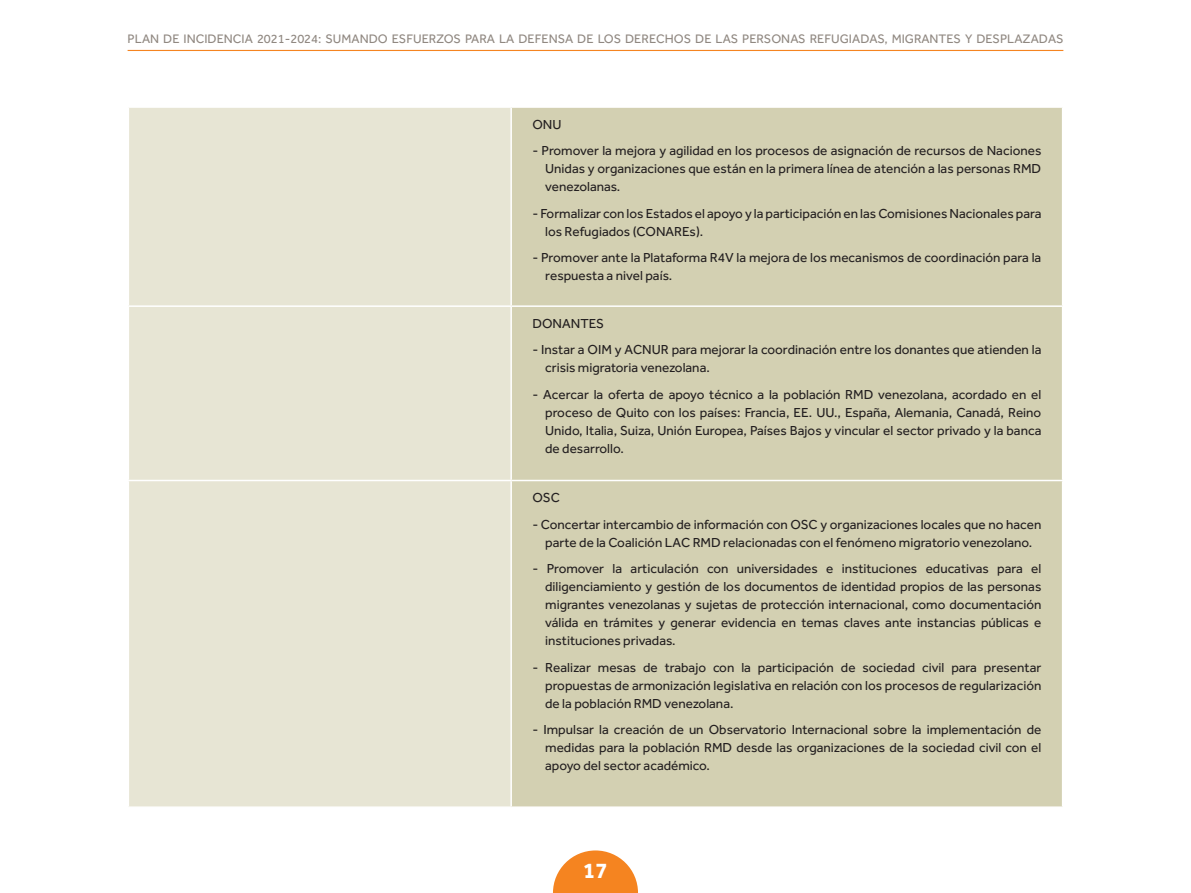
<style>
.page{position:relative;width:1191px;height:893px;background:#fff}
.page>*{position:absolute;margin:0;border:0;box-sizing:border-box;transform-origin:0 0}
.t1{font:700 22.5px "Effra";color:#fff}
.tabla02{font:13.5px/18px "Effra";color:#231f20;text-align:justify}
.t2{font:12.75px "Effra";color:#908881}
</style>
<div class="page">
<svg style="left:553px;top:850px;width:85px;height:43px"></svg>
<hr style="left:128px;top:50px;width:935px;height:1px;background:#f58420">
<div style="left:129px;top:108px;width:381px;height:698px;background:#e7e5d4"></div>
<div style="left:512px;top:108px;width:549px;height:698px;background:#d3d0b2"></div>
<hr style="left:128px;top:305px;width:383px;height:2px;background:#fff">
<hr style="left:511px;top:305px;width:552px;height:2px;background:#fff">
<hr style="left:128px;top:480px;width:383px;height:1px;background:#fff">
<hr style="left:511px;top:480px;width:552px;height:1px;background:#fff">
<p class="t2" style="left:128px;top:31px;width:937px">PLAN DE INCIDENCIA 2021-2024: SUMANDO ESFUERZOS PARA LA DEFENSA DE LOS DERECHOS DE LAS PERSONAS REFUGIADAS, MIGRANTES Y DESPLAZADAS</p>
<p class="tabla02" style="left:532px;top:115px;width:31px">ONU</p>
<p class="tabla02" style="left:545px;top:142px;width:497px;text-indent:-13px">- Promover la mejora y agilidad en los procesos de asignación de recursos de Naciones Unidas y organizaciones que están en la primera línea de atención a las personas RMD venezolanas.</p>
<p class="tabla02" style="left:545px;top:204px;width:498px;text-indent:-13px">- Formalizar con los Estados el apoyo y la participación en las Comisiones Nacionales para los Refugiados (CONAREs).</p>
<p class="tabla02" style="left:545px;top:249px;width:497px;text-indent:-13px">- Promover ante la Plataforma R4V la mejora de los mecanismos de coordinación para la respuesta a nivel país.</p>
<p class="tabla02" style="left:532px;top:314px;width:73px">DONANTES</p>
<p class="tabla02" style="left:545px;top:341px;width:498px;text-indent:-13px">- Instar a OIM y ACNUR para mejorar la coordinación entre los donantes que atienden la crisis migratoria venezolana.</p>
<p class="tabla02" style="left:545px;top:385px;width:498px;text-indent:-13px">- Acercar la oferta de apoyo técnico a la población RMD venezolana, acordado en el proceso de Quito con los países: Francia, EE. UU., España, Alemania, Canadá, Reino Unido, Italia, Suiza, Unión Europea, Países Bajos y vincular el sector privado y la banca de desarrollo.</p>
<p class="tabla02" style="left:532px;top:489px;width:29px">OSC</p>
<p class="tabla02" style="left:532px;top:515px;width:510px;text-align:center">- Concertar intercambio de información con OSC y organizaciones locales que no hacen parte de la Coalición LAC RMD relacionadas con el fenómeno migratorio venezolano.</p>
<p class="tabla02" style="left:545px;top:560px;width:498px;text-indent:-13px">- Promover la articulación con universidades e instituciones educativas para el diligenciamiento y gestión de los documentos de identidad propios de las personas migrantes venezolanas y sujetas de protección internacional, como documentación válida en trámites y generar evidencia en temas claves ante instancias públicas e instituciones privadas.</p>
<p class="tabla02" style="left:545px;top:658px;width:498px;text-indent:-13px">- Realizar mesas de trabajo con la participación de sociedad civil para presentar propuestas de armonización legislativa en relación con los procesos de regularización de la población RMD venezolana.</p>
<p class="tabla02" style="left:545px;top:721px;width:497px;text-indent:-13px">- Impulsar la creación de un Observatorio Internacional sobre la implementación de medidas para la población RMD desde las organizaciones de la sociedad civil con el apoyo del sector académico.</p>
<h1 class="t1" style="left:583px;top:857px;width:26px">17</h1>
</div>
